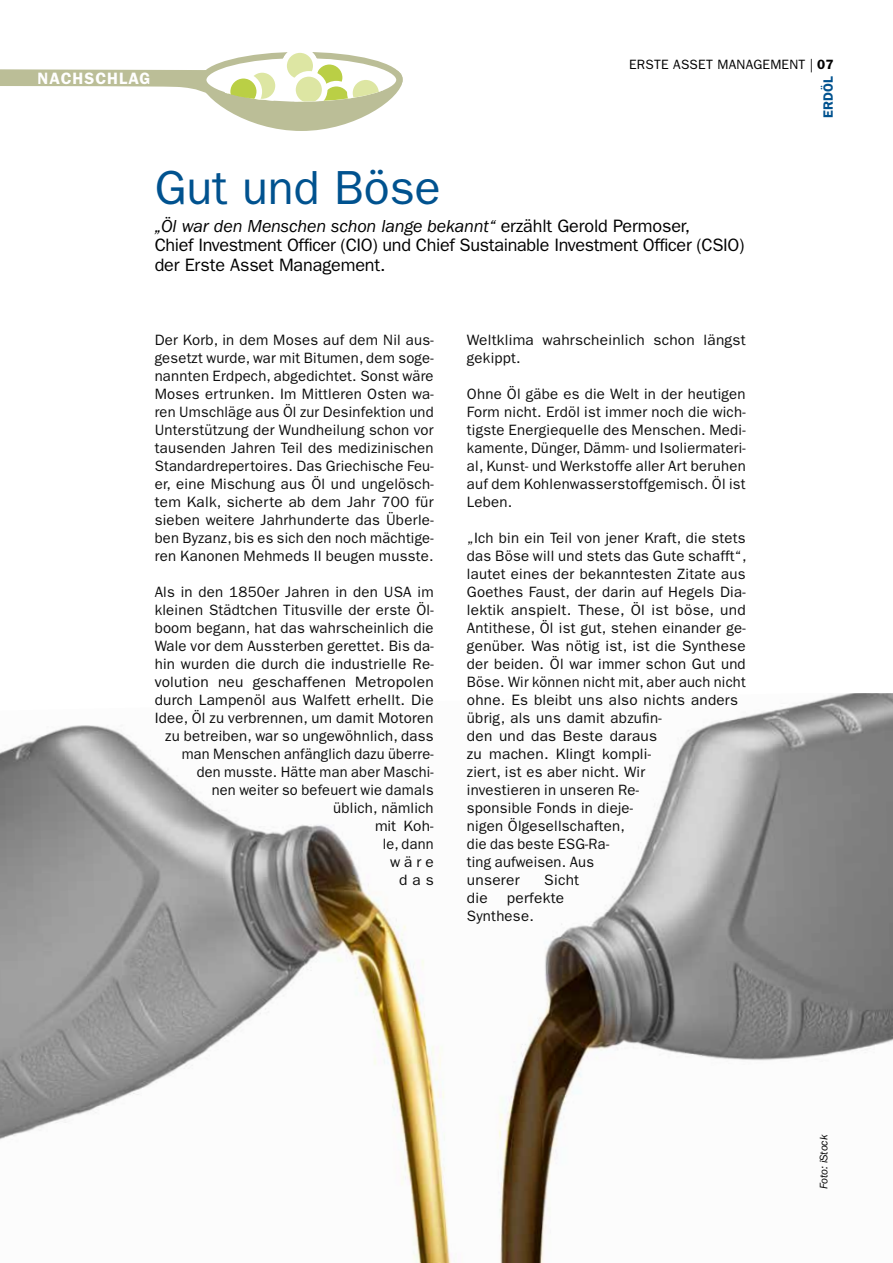
<style>
.page{position:relative;width:893px;height:1263px;background:#fff}
.page>*{position:absolute;margin:0;border:0;box-sizing:border-box;transform-origin:0 0}
.t1{font:48px "ITC Franklin Gothic Std";color:#00528f}
.t2{font:18px/19.5px "ITC Franklin Gothic Std";letter-spacing:-.02em;color:#000}
.t3{font:600 16.5px "ITC Franklin Gothic Std";letter-spacing:.06em;color:#fff}
.t4{font:15px/18px "ITC Franklin Gothic Std";letter-spacing:.015em;color:#000}
.t5{font:13.5px "ITC Franklin Gothic Std";letter-spacing:.02em;color:#000}
.t6{font:600 13.5px "ITC Franklin Gothic Std";letter-spacing:.01em;color:#00528f}
.t7{font:italic 11.25px "ITC Franklin Gothic Std";letter-spacing:-.015em;color:#000}
.s1{font-weight:600}
.s2{font-style:italic}
</style>
<div class="page">
<img style="left:0;top:693px;width:893px;height:570px">
<svg style="left:203px;top:55px;width:196px;height:50px"></svg>
<div style="left:200px;top:52px;width:202px;height:56px;border:6px solid #bbbe97;border-radius:50%"></div>
<div style="left:311px;top:59px;width:37px;height:37px;border:6px solid #fff;border-radius:50%"></div>
<div style="left:284px;top:50px;width:32px;height:32px;background:#dde6a3;border-radius:50%"></div>
<div style="left:281px;top:48px;width:38px;height:37px;border:6px solid #fff;border-radius:50%"></div>
<svg style="left:0;top:64px;width:403px;height:67px"></svg>
<p class="t3" style="left:37px;top:68px;width:115px">NACHSCHLAG</p>
<h1 class="t1" style="left:155px;top:160px;width:288px">Gut und Böse</h1>
<p class="t5" style="left:629px;top:56px;width:206px">ERSTE ASSET MANAGEMENT | <span class="s1">07</span></p>
<p class="t6" style="left:820px;top:118px;width:43px;rotate:-90deg">ERDÖL</p>
<p class="t2" style="left:155px;top:216px;width:591px"><span class="s2">„Öl war den Menschen schon lange bekannt“</span> erzählt Gerold Permoser,<br>Chief Investment Officer (CIO) und Chief Sustainable Investment Officer (CSIO) der Erste Asset Management.</p>
<p class="t4" style="left:155px;top:331px;width:281px;text-align:justify">Der Korb, in dem Moses auf dem Nil aus&shy;gesetzt wurde, war mit Bitumen, dem soge&shy;nannten Erdpech, abgedichtet. Sonst wäre Moses ertrunken. Im Mittleren Osten wa&shy;ren Umschläge aus Öl zur Desinfektion und Unterstützung der Wundheilung schon vor tausenden Jahren Teil des medizinischen Standardrepertoires. Das Griechische Feu&shy;er, eine Mischung aus Öl und ungelösch&shy;tem Kalk, sicherte ab dem Jahr 700 für sieben weitere Jahrhunderte das Überle&shy;ben Byzanz, bis es sich den noch mächtige&shy;ren Kanonen Mehmeds II beugen musste.</p>
<p class="t4" style="left:155px;top:583px;width:281px;text-align:right">Als in den 1850er Jahren in den USA im kleinen Städtchen Titusville der erste Öl&shy;boom begann, hat das wahrscheinlich die<br>Wale vor dem Aussterben gerettet. Bis da&shy;hin wurden die durch die industrielle Re&shy;volution neu geschaffenen Metropolen durch Lampenöl aus Walfett erhellt. Die<br>Idee, Öl zu verbrennen, um damit Motoren zu betreiben, war so ungewöhnlich, dass man Menschen anfänglich dazu überre&shy;den musste. Hätte man aber Maschi-<br>nen weiter so befeuert wie damals<br>üblich, nämlich<br>mit Koh-<br>le, dann<br>wäre<br>das</p>
<p class="t4" style="left:467px;top:331px;width:280px">Weltklima wahrscheinlich schon längst gekippt.</p>
<p class="t4" style="left:467px;top:385px;width:280px;text-align:justify">Ohne Öl gäbe es die Welt in der heutigen Form nicht. Erdöl ist immer noch die wich&shy;tigste Energiequelle des Menschen. Medi&shy;kamente, Dünger, Dämm- und Isoliermateri&shy;al, Kunst- und Werkstoffe aller Art beruhen auf dem Kohlenwasserstoffgemisch. Öl ist Leben.</p>
<p class="t4" style="left:467px;top:529px;width:281px">„Ich bin ein Teil von jener Kraft, die stets das Böse will und stets das Gute schafft“, lautet eines der bekanntesten Zitate aus<br>Goethes Faust, der darin auf Hegels Dia&shy;lektik anspielt. These, Öl ist böse, und<br>Antithese, Öl ist gut, stehen einander ge&shy;genüber. Was nötig ist, ist die Synthese der beiden. Öl war immer schon Gut und<br>Böse. Wir können nicht mit, aber auch nicht ohne. Es bleibt uns also nichts anders übrig, als uns damit abzufin-<br>den und das Beste daraus<br>zu machen. Klingt kompli-<br>ziert, ist es aber nicht. Wir<br>investieren in unseren Re-<br>sponsible Fonds in dieje-<br>nigen Ölgesellschaften,<br>die das beste ESG-Ra-<br>ting aufweisen. Aus<br>unserer</p>
<p class="t4" style="left:544px;top:871px;width:36px">Sicht</p>
<p class="t4" style="left:467px;top:889px;width:99px;text-indent:40px">perfekte<br>Synthese.</p>
<p class="t4" style="left:467px;top:889px;width:22px">die</p>
<p class="t7" style="left:817px;top:1189px;width:56px;rotate:-90deg">Foto: iStock</p>
</div>
